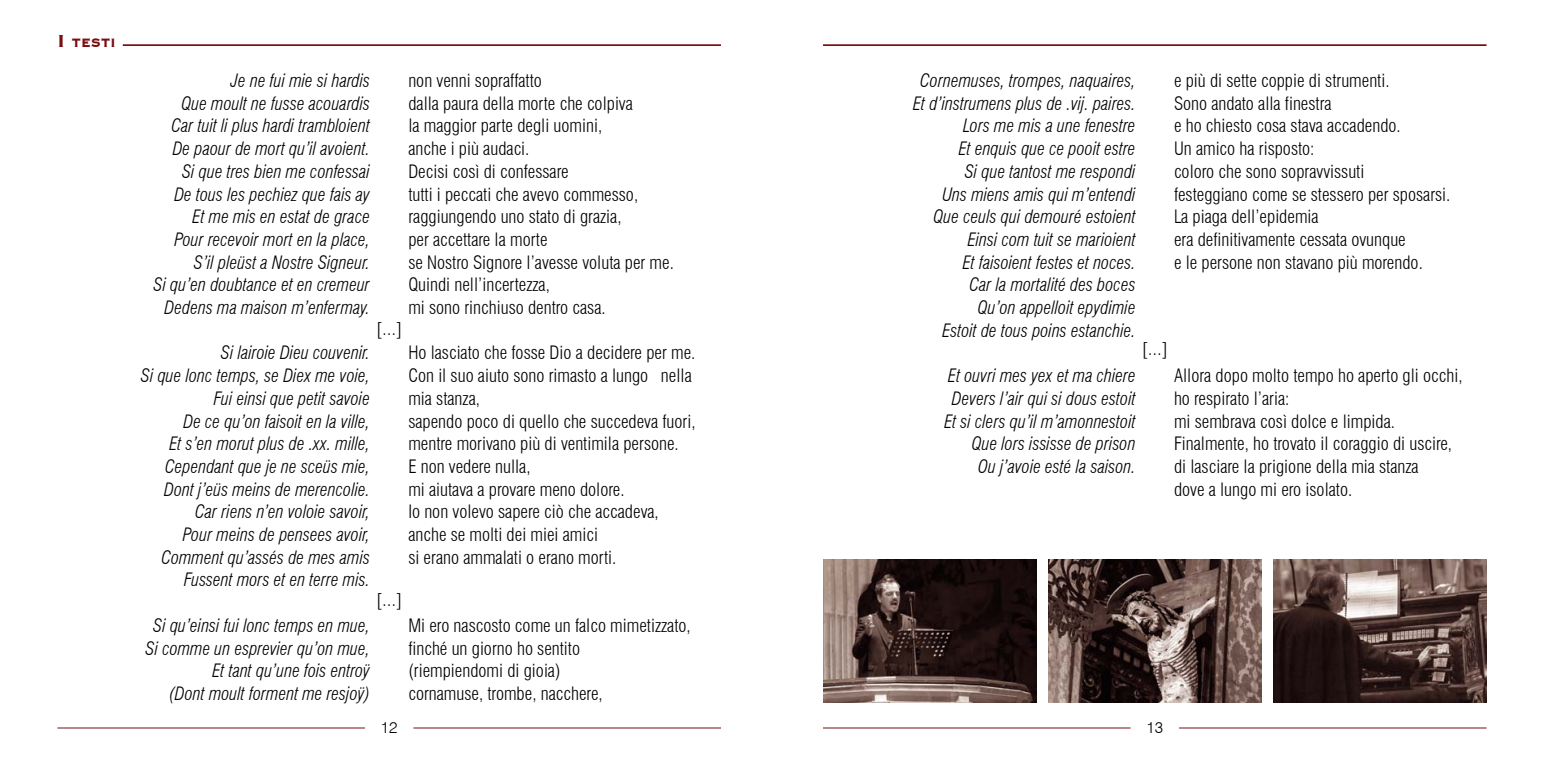
<style>
.page{position:relative;width:1544px;height:766px;background:#fff}
.page>*{position:absolute;margin:0;border:0;box-sizing:border-box;transform-origin:0 0}
.t1{font:300 condensed 18px/22.7px "Swiss 721 BT";color:#000}
.t2{font:italic 300 condensed 18px/22.7px "Swiss 721 BT";color:#000;text-align:right}
.t3{font:300 18px "Swiss 721 BT";color:#000}
.t4{font:800 15.75px "Copperplate Gothic BT";color:#790e11;scale:.93 1}
.t5{font:300 15.75px "Swiss 721 BT";color:#000}
.s1{font-size:22.5px}
</style>
<div class="page">
<hr style="left:123px;top:44px;width:598px;height:2px;background:#790e11">
<hr style="left:823px;top:44px;width:663px;height:2px;background:#790e11">
<img style="left:823px;top:559px;width:213px;height:143px">
<img style="left:1273px;top:559px;width:213px;height:143px">
<img style="left:1048px;top:559px;width:213px;height:143px">
<hr style="left:1179px;top:727px;width:307px;height:1px;background:#790e11">
<hr style="left:823px;top:727px;width:307px;height:1px;background:#790e11">
<hr style="left:413px;top:727px;width:308px;height:1px;background:#790e11">
<hr style="left:57px;top:727px;width:308px;height:1px;background:#790e11">
<p class="t4" style="left:57px;top:34px;width:64px"><span class="s1">I</span> testi</p>
<p class="t2" style="left:153px;top:69px;width:218px">Je ne fui mie si hardis<br>Que moult ne fusse acouardis<br>Car tuit li plus hardi trambloient<br>De paour de mort qu’il avoient.<br>Si que tres bien me confessai<br>De tous les pechiez que fais ay<br>Et me mis en estat de grace<br>Pour recevoir mort en la place,<br>S’il pleüst a Nostre Signeur.<br>Si qu’en doubtance et en cremeur<br>Dedens ma maison m’enfermay.</p>
<p class="t2" style="left:141px;top:341px;width:231px">Si lairoie Dieu couvenir.<br>Si que lonc temps, se Diex me voie,<br>Fui einsi que petit savoie<br>De ce qu’on faisoit en la ville,<br>Et s’en morut plus de .xx. mille,<br>Cependant que je ne sceüs mie,<br>Dont j’eüs meins de merencolie.<br>Car riens n’en voloie savoir,<br>Pour meins de pensees avoir,<br>Comment qu’assés de mes amis<br>Fussent mors et en terre mis.</p>
<p class="t2" style="left:145px;top:613px;width:226px">Si qu’einsi fui lonc temps en mue,<br>Si comme un esprevier qu’on mue,<br>Et tant qu’une fois entroÿ<br>(Dont moult forment me resjoÿ)</p>
<p class="t3" style="left:376px;top:317px;width:28px">[...]</p>
<p class="t3" style="left:376px;top:589px;width:28px">[...]</p>
<p class="t1" style="left:408px;top:69px;width:267px">non venni sopraffatto<br>dalla paura della morte che colpiva<br>la maggior parte degli uomini,<br>anche i più audaci.<br>Decisi così di confessare<br>tutti i peccati che avevo commesso, raggiungendo uno stato di grazia,<br>per accettare la morte<br>se Nostro Signore l’avesse voluta per me.<br>Quindi nell’incertezza,<br>mi sono rinchiuso dentro casa.</p>
<p class="t1" style="left:408px;top:341px;width:289px">Ho lasciato che fosse Dio a decidere per me.<br>Con il suo aiuto sono rimasto a lungo nella mia stanza,<br>sapendo poco di quello che succedeva fuori, mentre morivano più di ventimila persone.<br>E non vedere nulla,<br>mi aiutava a provare meno dolore.<br>Io non volevo sapere ciò che accadeva, anche se molti dei miei amici<br>si erano ammalati o erano morti.</p>
<p class="t1" style="left:408px;top:613px;width:284px">Mi ero nascosto come un falco mimetizzato, finché un giorno ho sentito<br>(riempiendomi di gioia)<br>cornamuse, trombe, nacchere,</p>
<p class="t2" style="left:913px;top:69px;width:224px">Cornemuses, trompes, naquaires,<br>Et d’instrumens plus de .vij. paires.<br>Lors me mis a une fenestre<br>Et enquis que ce pooit estre<br>Si que tantost me respondi<br>Uns miens amis qui m’entendi<br>Que ceuls qui demouré estoient<br>Einsi com tuit se marioient<br>Et faisoient festes et noces.<br>Car la mortalité des boces<br>Qu’on appelloit epydimie<br>Estoit de tous poins estanchie.</p>
<p class="t2" style="left:944px;top:364px;width:193px">Et ouvri mes yex et ma chiere<br>Devers l’air qui si dous estoit<br>Et si clers qu’il m’amonnestoit<br>Que lors ississe de prison<br>Ou j’avoie esté la saison.</p>
<p class="t3" style="left:1141px;top:337px;width:28px">[...]</p>
<p class="t5" style="left:381px;top:718px;width:18px">12</p>
<p class="t5" style="left:1146px;top:718px;width:18px">13</p>
<p class="t1" style="left:1174px;top:69px;width:278px">e più di sette coppie di strumenti.<br>Sono andato alla finestra<br>e ho chiesto cosa stava accadendo.<br>Un amico ha risposto:<br>coloro che sono sopravvissuti<br>festeggiano come se stessero per sposarsi.<br>La piaga dell’epidemia<br>era definitivamente cessata ovunque<br>e le persone non stavano più morendo.</p>
<p class="t1" style="left:1174px;top:364px;width:290px">Allora dopo molto tempo ho aperto gli occhi, ho respirato l’aria:<br>mi sembrava così dolce e limpida.<br>Finalmente, ho trovato il coraggio di uscire, di lasciare la prigione della mia stanza<br>dove a lungo mi ero isolato.</p>
</div>
